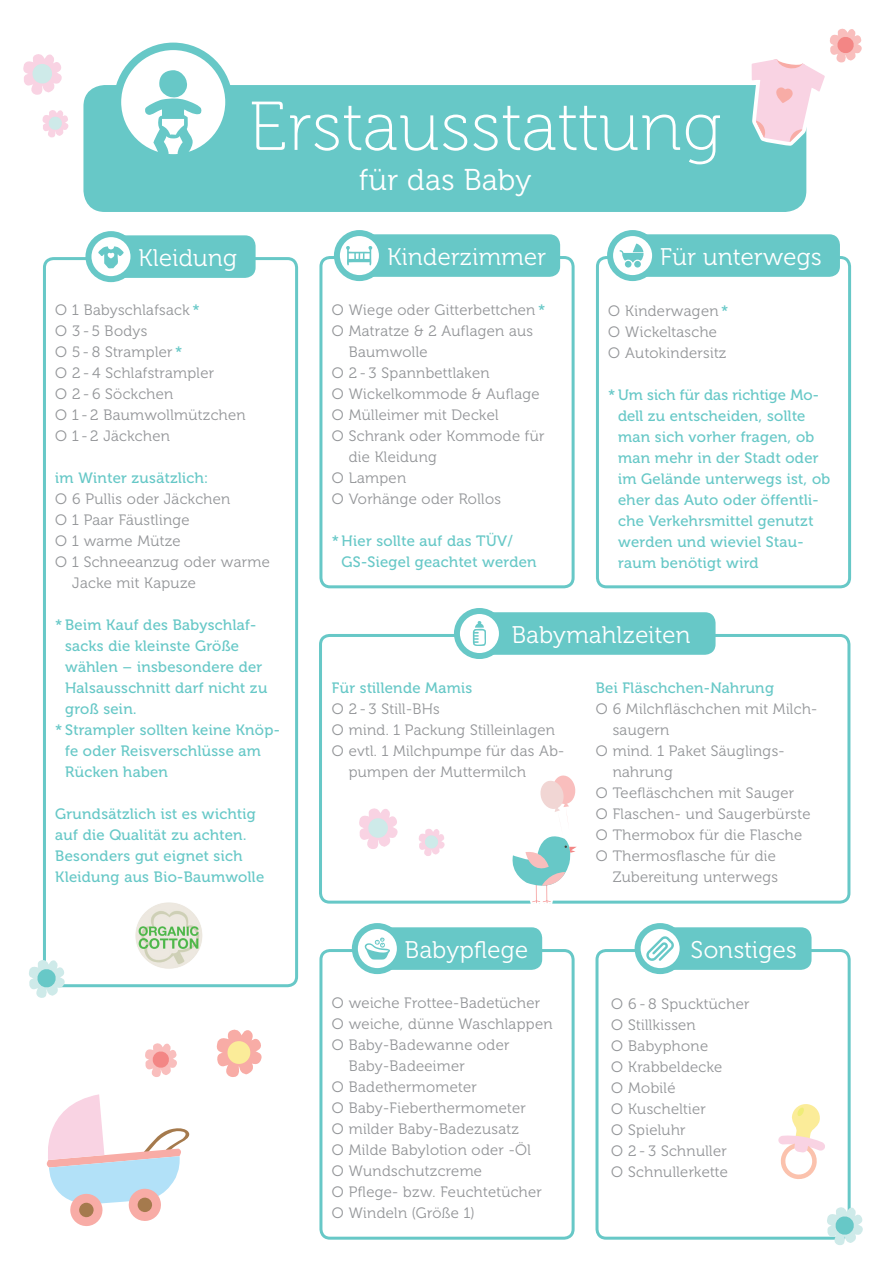
<style>
.page{position:relative;width:893px;height:1263px;background:#fff}
.page>*{position:absolute;margin:0;border:0;box-sizing:border-box;transform-origin:0 0}
.t1{font:69px "Museo Cyrl 100";letter-spacing:.02em;color:#fff}
.t2{font:30px "Museo Cyrl 300";letter-spacing:.02em;color:#fff}
.t3{font:24px "Museo Cyrl 300";letter-spacing:.02em;color:#fff}
.t4{font:15px/21px "Museo Cyrl 300";letter-spacing:.025em;color:#939598}
.t5{font:15px/21px "Museo Cyrl 500";letter-spacing:.025em;color:#67c8c7}
.s1{font-family:"Museo Cyrl 500";color:#67c8c7}
</style>
<div class="page">
<div style="left:83px;top:85px;width:723px;height:127px;background:#67c8c7;border-radius:21px"></div>
<svg style="left:117px;top:46px;width:112px;height:112px;fill:#fff"></svg>
<div style="left:114px;top:43px;width:119px;height:119px;border:8px solid #67c8c7;border-radius:50%"></div>
<svg style="left:145px;top:70px;width:57px;height:88px"></svg>
<div style="left:43px;top:257px;width:255px;height:730px;border:3px solid #67c8c7;border-radius:9px"></div>
<img style="left:135px;top:902px;width:68px;height:67px">
<div style="left:319px;top:949px;width:256px;height:291px;border:3px solid #67c8c7;border-radius:9px"></div>
<div style="left:319px;top:256px;width:256px;height:332px;border:3px solid #67c8c7;border-radius:9px"></div>
<div style="left:596px;top:256px;width:255px;height:332px;border:3px solid #67c8c7;border-radius:9px"></div>
<div style="left:636px;top:234px;width:204px;height:43px;background:#67c8c7;border-radius:11px"></div>
<svg style="left:610px;top:233px;width:45px;height:45px"></svg>
<div style="left:607px;top:230px;width:51px;height:51px;border:6px solid #67c8c7;border-radius:50%"></div>
<svg style="left:619px;top:244px;width:24px;height:18px"></svg>
<div style="left:634px;top:261px;width:7px;height:7px;background:#67c8c7;border-radius:50%"></div>
<div style="left:625px;top:261px;width:6px;height:7px;background:#67c8c7;border-radius:50%"></div>
<div style="left:319px;top:634px;width:531px;height:270px;border:3px solid #67c8c7;border-radius:9px"></div>
<div style="left:595px;top:949px;width:256px;height:291px;border:3px solid #67c8c7;border-radius:9px"></div>
<div style="left:656px;top:927px;width:155px;height:43px;background:#67c8c7;border-radius:11px"></div>
<svg style="left:638px;top:926px;width:45px;height:45px"></svg>
<div style="left:635px;top:923px;width:51px;height:51px;border:6px solid #67c8c7;border-radius:50%"></div>
<svg style="left:646px;top:936px;width:28px;height:25px"></svg>
<svg style="left:23px;top:54px;width:39px;height:41px"></svg>
<svg style="left:359px;top:808px;width:39px;height:41px"></svg>
<svg style="left:42px;top:110px;width:27px;height:28px"></svg>
<svg style="left:418px;top:829px;width:27px;height:27px"></svg>
<svg style="left:216px;top:1029px;width:46px;height:48px"></svg>
<svg style="left:46px;top:1094px;width:143px;height:132px"></svg>
<div style="left:79px;top:1202px;width:15px;height:15px;background:#a57a4d;border-radius:50%"></div>
<svg style="left:29px;top:959px;width:39px;height:39px"></svg>
<svg style="left:825px;top:1206px;width:38px;height:39px"></svg>
<svg style="left:778px;top:1104px;width:47px;height:75px"></svg>
<svg style="left:751px;top:28px;width:111px;height:118px"></svg>
<svg style="left:145px;top:1043px;width:32px;height:34px"></svg>
<svg style="left:508px;top:775px;width:71px;height:129px"></svg>
<div style="left:114px;top:235px;width:142px;height:43px;background:#67c8c7;border-radius:11px"></div>
<svg style="left:88px;top:234px;width:45px;height:45px"></svg>
<div style="left:85px;top:231px;width:51px;height:51px;border:6px solid #67c8c7;border-radius:50%"></div>
<svg style="left:98px;top:246px;width:26px;height:22px"></svg>
<div style="left:381px;top:927px;width:161px;height:43px;background:#67c8c7;border-radius:11px"></div>
<svg style="left:355px;top:926px;width:45px;height:45px"></svg>
<div style="left:352px;top:923px;width:51px;height:51px;border:6px solid #67c8c7;border-radius:50%"></div>
<svg style="left:365px;top:937px;width:25px;height:22px"></svg>
<div style="left:483px;top:612px;width:232px;height:43px;background:#67c8c7;border-radius:11px"></div>
<svg style="left:457px;top:611px;width:45px;height:45px"></svg>
<div style="left:454px;top:608px;width:51px;height:51px;border:6px solid #67c8c7;border-radius:50%"></div>
<svg style="left:473px;top:621px;width:13px;height:25px"></svg>
<div style="left:363px;top:234px;width:197px;height:43px;background:#67c8c7;border-radius:11px"></div>
<svg style="left:337px;top:233px;width:45px;height:45px"></svg>
<div style="left:334px;top:230px;width:51px;height:51px;border:6px solid #67c8c7;border-radius:50%"></div>
<svg style="left:346px;top:246px;width:26px;height:19px"></svg>
<h1 class="t1" style="left:249px;top:90px;width:474px">Erstausstattung</h1>
<h3 class="t3" style="left:139px;top:245px;width:100px">Kleidung</h3>
<p class="t4" style="left:55px;top:300px;width:192px">O 1 Babyschlafsack <span class="s1">*<br></span>O 3 - 5 Bodys<br>O 5 - 8 Strampler <span class="s1">*<br></span>O 2 - 4 Schlafstrampler<br>O 2 - 6 Söckchen<br>O 1 - 2 Baumwollmützchen<br>O 1 - 2 Jäckchen</p>
<p class="t5" style="left:55px;top:468px;width:154px">im Winter zusätzlich:</p>
<p class="t4" style="left:55px;top:489px;width:177px">O 6 Pullis oder Jäckchen</p>
<p class="t4" style="left:55px;top:510px;width:136px">O 1 Paar Fäustlinge</p>
<p class="t4" style="left:55px;top:531px;width:127px">O 1 warme Mütze</p>
<p class="t4" style="left:55px;top:552px;width:216px">O 1 Schneeanzug oder warme</p>
<p class="t4" style="left:72px;top:573px;width:125px">Jacke mit Kapuze</p>
<p class="t5" style="left:55px;top:615px;width:202px">* Beim Kauf des Babyschlaf-</p>
<p class="t5" style="left:65px;top:636px;width:175px">sacks die kleinste Größe</p>
<p class="t5" style="left:65px;top:657px;width:199px">wählen – insbesondere der</p>
<p class="t5" style="left:65px;top:678px;width:204px">Halsausschnitt darf nicht zu</p>
<p class="t5" style="left:65px;top:699px;width:73px">groß sein.</p>
<p class="t5" style="left:55px;top:720px;width:226px">* Strampler sollten keine Knöp-</p>
<p class="t5" style="left:65px;top:741px;width:197px">fe oder Reisverschlüsse am</p>
<p class="t5" style="left:65px;top:762px;width:104px">Rücken haben</p>
<p class="t5" style="left:55px;top:804px;width:210px">Grundsätzlich ist es wichtig auf die Qualität zu achten.<br>Besonders gut eignet sich<br>Kleidung aus Bio-Baumwolle</p>
<h2 class="t2" style="left:359px;top:163px;width:174px">für das Baby</h2>
<h3 class="t3" style="left:387px;top:244px;width:160px">Kinderzimmer</h3>
<p class="t4" style="left:332px;top:300px;width:215px">O Wiege oder Gitterbettchen <span class="s1">*</span></p>
<p class="t4" style="left:332px;top:321px;width:203px">O Matratze &amp; 2 Auflagen aus</p>
<p class="t4" style="left:349px;top:342px;width:80px">Baumwolle</p>
<p class="t4" style="left:332px;top:363px;width:159px">O 2 - 3 Spannbettlaken</p>
<p class="t4" style="left:332px;top:384px;width:209px">O Wickelkommode &amp; Auflage</p>
<p class="t4" style="left:332px;top:405px;width:168px">O Mülleimer mit Deckel</p>
<p class="t4" style="left:332px;top:426px;width:214px">O Schrank oder Kommode für</p>
<p class="t4" style="left:349px;top:447px;width:90px">die Kleidung</p>
<p class="t4" style="left:332px;top:468px;width:76px">O Lampen</p>
<p class="t4" style="left:332px;top:489px;width:171px">O Vorhänge oder Rollos</p>
<p class="t5" style="left:342px;top:531px;width:196px;text-indent:-10px">* Hier sollte auf das TÜV/<br>GS-Siegel geachtet werden</p>
<h3 class="t3" style="left:660px;top:244px;width:163px">Für unterwegs</h3>
<p class="t4" style="left:608px;top:301px;width:122px">O Kinderwagen <span class="s1">*<br></span>O Wickeltasche<br>O Autokindersitz</p>
<p class="t5" style="left:618px;top:385px;width:214px;text-indent:-10px">* Um sich für das richtige Mo&shy;dell zu entscheiden, sollte man sich vorher fragen, ob man mehr in der Stadt oder im Gelände unterwegs ist, ob eher das Auto oder öffentli&shy;che Verkehrsmittel genutzt werden und wieviel Stau&shy;raum benötigt wird</p>
<h3 class="t3" style="left:512px;top:622px;width:180px">Babymahlzeiten</h3>
<p class="t5" style="left:332px;top:678px;width:142px">Für stillende Mamis</p>
<p class="t4" style="left:332px;top:699px;width:109px">O 2 - 3 Still-BHs</p>
<p class="t4" style="left:332px;top:720px;width:225px">O mind. 1 Packung Stilleinlagen</p>
<p class="t4" style="left:332px;top:741px;width:234px">O evtl. 1 Milchpumpe für das Ab-</p>
<p class="t4" style="left:349px;top:762px;width:179px">pumpen der Muttermilch</p>
<h3 class="t3" style="left:405px;top:937px;width:125px">Babypflege</h3>
<p class="t4" style="left:332px;top:993px;width:210px">O weiche Frottee-Badetücher</p>
<p class="t4" style="left:332px;top:1014px;width:222px">O weiche, dünne Waschlappen</p>
<p class="t4" style="left:332px;top:1035px;width:179px">O Baby-Badewanne oder</p>
<p class="t4" style="left:349px;top:1056px;width:118px">Baby-Badeeimer</p>
<p class="t4" style="left:332px;top:1077px;width:146px">O Badethermometer</p>
<p class="t4" style="left:332px;top:1098px;width:195px">O Baby-Fieberthermometer</p>
<p class="t4" style="left:332px;top:1119px;width:189px">O milder Baby-Badezusatz</p>
<p class="t4" style="left:332px;top:1140px;width:201px">O Milde Babylotion oder -Öl</p>
<p class="t4" style="left:332px;top:1161px;width:152px">O Wundschutzcreme</p>
<p class="t4" style="left:332px;top:1182px;width:212px">O Pflege- bzw. Feuchtetücher</p>
<p class="t4" style="left:332px;top:1203px;width:144px">O Windeln (Größe 1)</p>
<p class="t5" style="left:596px;top:678px;width:180px">Bei Fläschchen-Nahrung</p>
<p class="t4" style="left:596px;top:699px;width:223px">O 6 Milchfläschchen mit Milch-</p>
<p class="t4" style="left:613px;top:720px;width:58px">saugern</p>
<p class="t4" style="left:596px;top:741px;width:190px">O mind. 1 Paket Säuglings-</p>
<p class="t4" style="left:613px;top:762px;width:61px">nahrung</p>
<p class="t4" style="left:596px;top:783px;width:200px">O Teefläschchen mit Sauger</p>
<p class="t4" style="left:596px;top:804px;width:216px">O Flaschen- und Saugerbürste</p>
<p class="t4" style="left:596px;top:825px;width:208px">O Thermobox für die Flasche</p>
<p class="t4" style="left:596px;top:846px;width:182px">O Thermosflasche für die</p>
<p class="t4" style="left:613px;top:867px;width:167px">Zubereitung unterwegs</p>
<h3 class="t3" style="left:691px;top:936px;width:107px">Sonstiges</h3>
<p class="t4" style="left:611px;top:994px;width:140px">O 6 - 8 Spucktücher<br>O Stillkissen<br>O Babyphone<br>O Krabbeldecke<br>O Mobilé<br>O Kuscheltier<br>O Spieluhr<br>O 2 - 3 Schnuller<br>O Schnullerkette</p>
</div>
